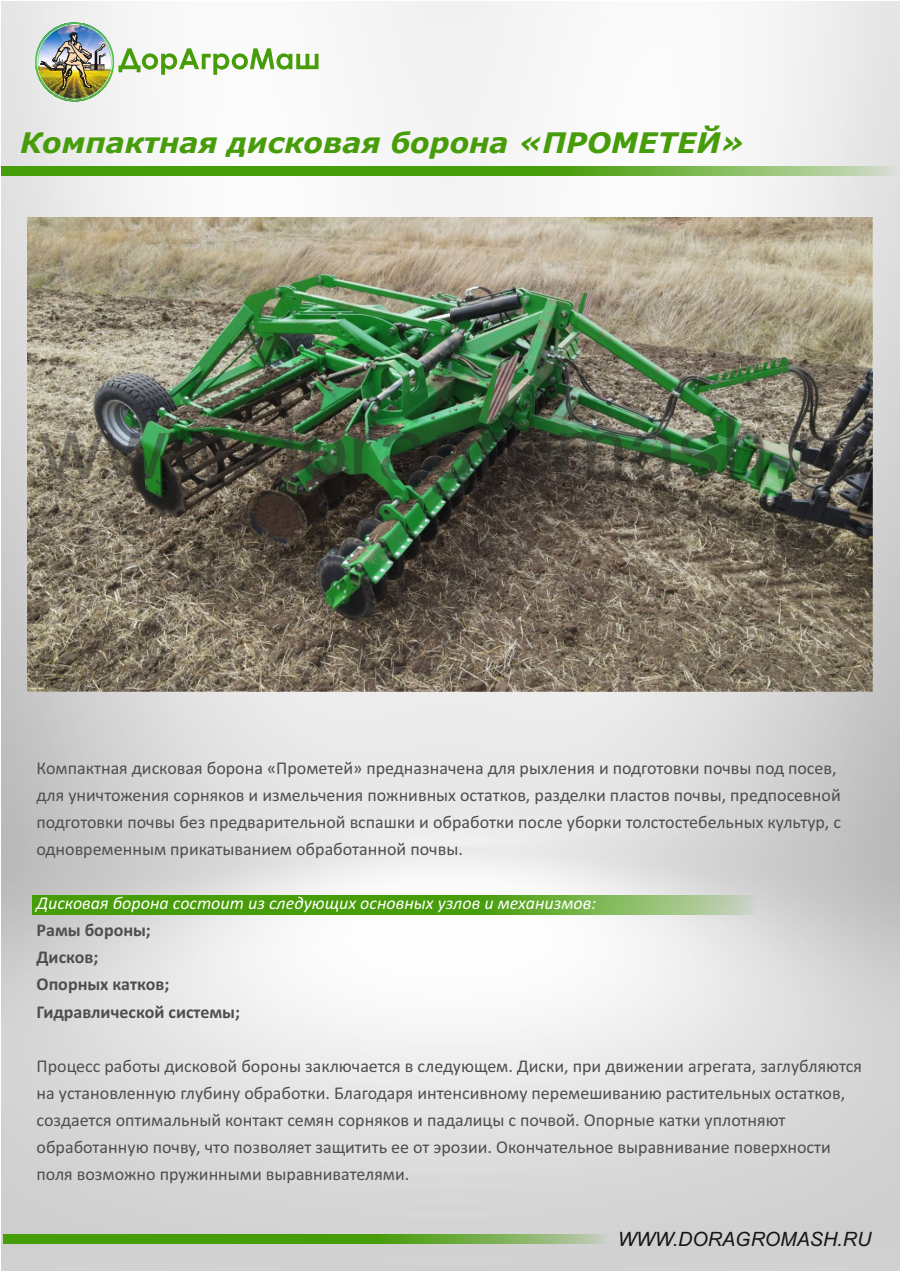
<style>
.page{position:relative;width:901px;height:1272px;background:#fff}
.page>*{position:absolute;margin:0;border:0;box-sizing:border-box;transform-origin:0 0}
.t1{font:italic 700 28.35px "Verdana";color:#479c09}
.t2{font:italic 19.65px "Arial";color:#151616}
.t3{font:18px/27px "Calibri";color:#4e4e4d}
.t4{font:italic 18px "Calibri";color:#fff}
.t5{font:700 18px/27px "Calibri";color:#4e4e4d}
</style>
<div class="page">
<img style="left:2px;top:2px;width:897px;height:1268px">
<svg style="left:32px;top:895px;width:726px;height:19px;background:#5fa72b"></svg>
<img style="left:35px;top:22px;width:283px;height:79px">
<svg style="left:4px;top:1234px;width:605px;height:9px;background:#5ca428"></svg>
<svg style="left:2px;top:166px;width:897px;height:9px;background:#61a82d"></svg>
<img style="left:27px;top:217px;width:845px;height:474px">
<h1 class="t1" style="left:20px;top:131px;width:726px">Компактная дисковая борона «ПРОМЕТЕЙ»</h1>
<p class="t3" style="left:37px;top:756px;width:806px">Компактная дисковая борона «Прометей» предназначена для рыхления и подготовки почвы под посев, для уничтожения сорняков и измельчения пожнивных остатков, разделки пластов почвы, предпосевной подготовки почвы без предварительной вспашки и обработки после уборки толстостебельных культур, с одновременным прикатыванием обработанной почвы.</p>
<p class="t4" style="left:37px;top:895px;width:561px">Дисковая борона состоит из следующих основных узлов и механизмов:</p>
<p class="t5" style="left:37px;top:918px;width:205px">Рамы бороны;<br>Дисков;<br>Опорных катков;<br>Гидравлической системы;</p>
<p class="t3" style="left:37px;top:1053px;width:827px">Процесс работы дисковой бороны заключается в следующем. Диски, при движении агрегата, заглубляются на установленную глубину обработки. Благодаря интенсивному перемешиванию растительных остатков, создается оптимальный контакт семян сорняков и падалицы с почвой. Опорные катки уплотняют обработанную почву, что позволяет защитить ее от эрозии. Окончательное выравнивание поверхности поля возможно пружинными выравнивателями.</p>
<p class="t2" style="left:617px;top:1231px;width:255px">WWW.DORAGROMASH.RU</p>
</div>
